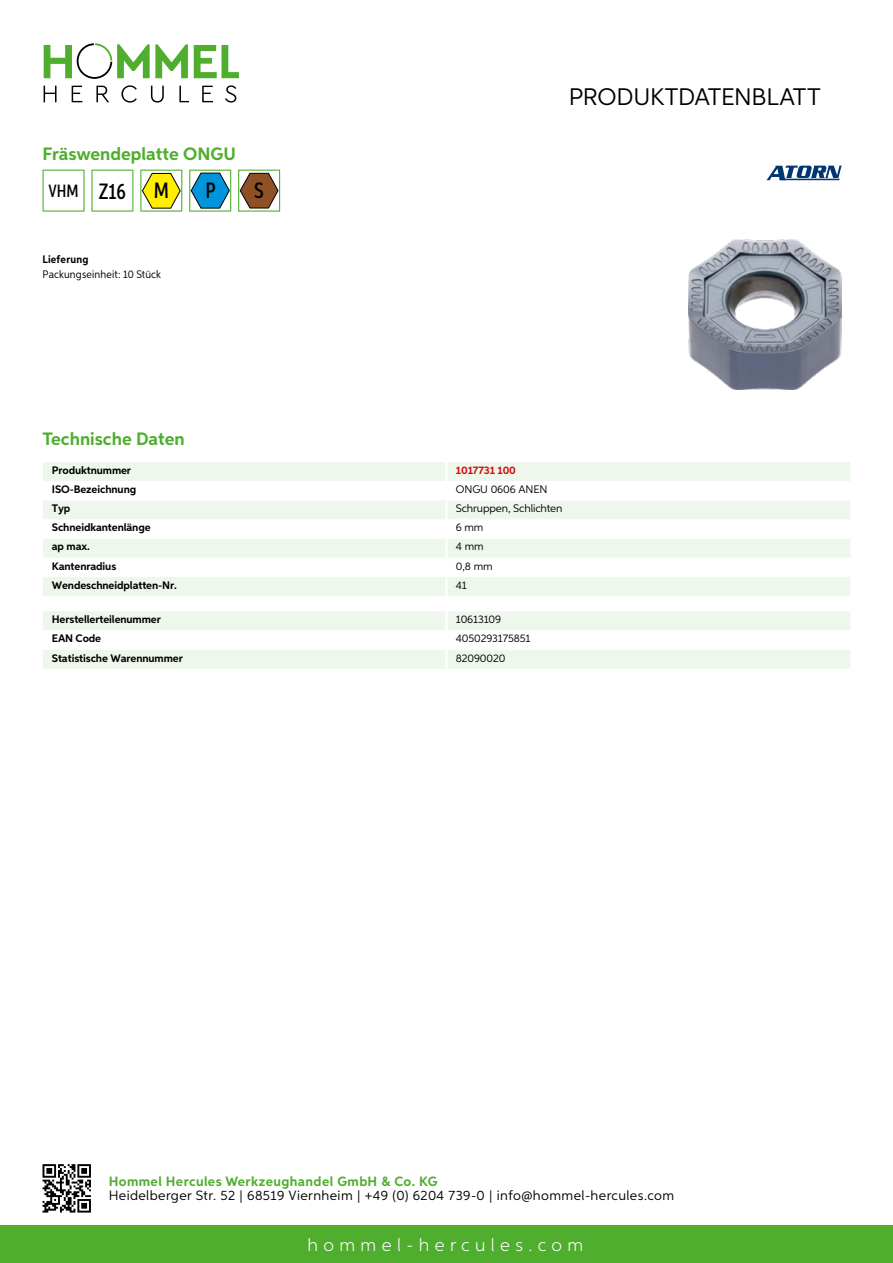
<style>
.page{position:relative;width:893px;height:1263px;background:#fff}
.page>*{position:absolute;margin:0;border:0;box-sizing:border-box;transform-origin:0 0}
.t1{font:24px "Aspira";letter-spacing:-.01em;color:#000}
.t2{font:500 22.2px "Aspira XX Nar";color:#000}
.t3{font:700 18px "Aspira";color:#50ae2f}
.t4{font:300 18px "Aspira";letter-spacing:.3em;color:#fff}
.t5{font:13.5px "Aspira";letter-spacing:.03em;color:#000}
.t6{font:700 13.5px "Aspira";letter-spacing:.03em;color:#50ae2f}
.t7{font:700 10.95px "Aspira";letter-spacing:-.01em;color:#000}
.t8{font:10.95px "Aspira";letter-spacing:-.01em;color:#000}
.t9{font:10.95px "Aspira Nar";letter-spacing:.015em;color:#000}
.t10{font:700 10.95px "Aspira";letter-spacing:-.01em;color:#cd1013}
.t11{font:700 10.95px "Aspira Nar";letter-spacing:.02em;color:#000}
.s1{font-size:17.85px}
</style>
<div class="page">
<div style="left:0;top:1226px;width:893px;height:37px;background:#50ae2f"></div>
<svg style="left:43px;top:1164px;width:48px;height:48px"></svg>
<svg style="left:194px;top:45px;width:45px;height:33px"></svg>
<svg style="left:44px;top:43px;width:144px;height:36px"></svg>
<svg style="left:44px;top:86px;width:13px;height:16px"></svg>
<svg style="left:72px;top:86px;width:10px;height:16px"></svg>
<svg style="left:96px;top:86px;width:13px;height:16px"></svg>
<svg style="left:121px;top:85px;width:16px;height:18px"></svg>
<svg style="left:151px;top:86px;width:13px;height:17px"></svg>
<svg style="left:179px;top:86px;width:10px;height:16px"></svg>
<svg style="left:202px;top:86px;width:11px;height:16px"></svg>
<svg style="left:225px;top:85px;width:11px;height:18px"></svg>
<div style="left:43px;top:462px;width:807px;height:134px;background:#eef7eb"></div>
<svg style="left:43px;top:481px;width:807px;height:96px"></svg>
<hr style="left:445px;top:462px;width:3px;height:19px;background:#fff">
<hr style="left:445px;top:481px;width:3px;height:19px;background:#fff">
<hr style="left:445px;top:500px;width:3px;height:19px;background:#fff">
<hr style="left:445px;top:519px;width:3px;height:20px;background:#fff">
<hr style="left:445px;top:539px;width:3px;height:19px;background:#fff">
<hr style="left:445px;top:558px;width:3px;height:19px;background:#fff">
<hr style="left:445px;top:577px;width:3px;height:19px;background:#fff">
<svg style="left:43px;top:611px;width:807px;height:58px"></svg>
<hr style="left:445px;top:650px;width:3px;height:19px;background:#fff">
<svg style="left:43px;top:170px;width:42px;height:42px"></svg>
<svg style="left:91px;top:170px;width:42px;height:42px"></svg>
<svg style="left:140px;top:170px;width:42px;height:42px"></svg>
<svg style="left:189px;top:170px;width:42px;height:42px"></svg>
<svg style="left:238px;top:170px;width:42px;height:42px"></svg>
<img style="left:688px;top:239px;width:154px;height:150px">
<svg style="left:766px;top:166px;width:76px;height:14px"></svg>
<h3 class="t3" style="left:43px;top:142px;width:195px">Fräswendeplatte ONGU</h3>
<h2 class="t2" style="left:48px;top:178px;width:122px"><span class="s1">VHM</span> Z16 M</h2>
<h2 class="t2" style="left:205px;top:177px;width:12px">P</h2>
<h2 class="t2" style="left:254px;top:177px;width:11px">S</h2>
<p class="t11" style="left:43px;top:253px;width:47px">Lieferung</p>
<p class="t9" style="left:43px;top:268px;width:120px">Packungseinheit: 10 Stück</p>
<h1 class="t1" style="left:569px;top:82px;width:253px">Produktdatenblatt</h1>
<h3 class="t3" style="left:43px;top:428px;width:144px">Technische Daten</h3>
<p class="t7" style="left:52px;top:463px;width:81px">Produktnummer</p>
<p class="t10" style="left:456px;top:463px;width:62px">1017731 100</p>
<p class="t7" style="left:52px;top:483px;width:86px">ISO-Bezeichnung</p>
<p class="t8" style="left:456px;top:483px;width:71px">ON GU 0606 ANEN</p>
<p class="t7" style="left:52px;top:502px;width:20px">Typ</p>
<p class="t8" style="left:456px;top:502px;width:108px">Schruppen, Schlichten</p>
<p class="t7" style="left:52px;top:521px;width:100px">Schneidkantenlänge</p>
<p class="t8" style="left:456px;top:521px;width:29px">6 mm</p>
<p class="t7" style="left:52px;top:540px;width:40px">ap max.</p>
<p class="t8" style="left:456px;top:540px;width:29px">4 mm</p>
<p class="t7" style="left:52px;top:559px;width:66px">Kantenradius</p>
<p class="t8" style="left:456px;top:559px;width:38px">0,8 mm</p>
<p class="t7" style="left:52px;top:578px;width:127px">Wendeschneidplatten-Nr.</p>
<p class="t8" style="left:456px;top:578px;width:13px">41</p>
<p class="t7" style="left:52px;top:613px;width:111px">Herstellerteilenummer</p>
<p class="t8" style="left:456px;top:613px;width:47px">10613109</p>
<p class="t7" style="left:52px;top:632px;width:51px">EAN Code</p>
<p class="t8" style="left:456px;top:632px;width:76px">4050293175851</p>
<p class="t7" style="left:52px;top:651px;width:132px">Statistische Warennummer</p>
<p class="t8" style="left:456px;top:651px;width:51px">82090020</p>
<p class="t6" style="left:109px;top:1172px;width:330px">Hommel Hercules Werkzeughandel GmbH &amp; Co. KG</p>
<p class="t5" style="left:109px;top:1187px;width:567px">Heidelberger Str. 52 | 68519 Viernheim | +49 (0) 6204 739-0 | info@hommel-hercules.com</p>
<h3 class="t4" style="left:307px;top:1234px;width:277px">hommel-hercules.com</h3>
</div>
